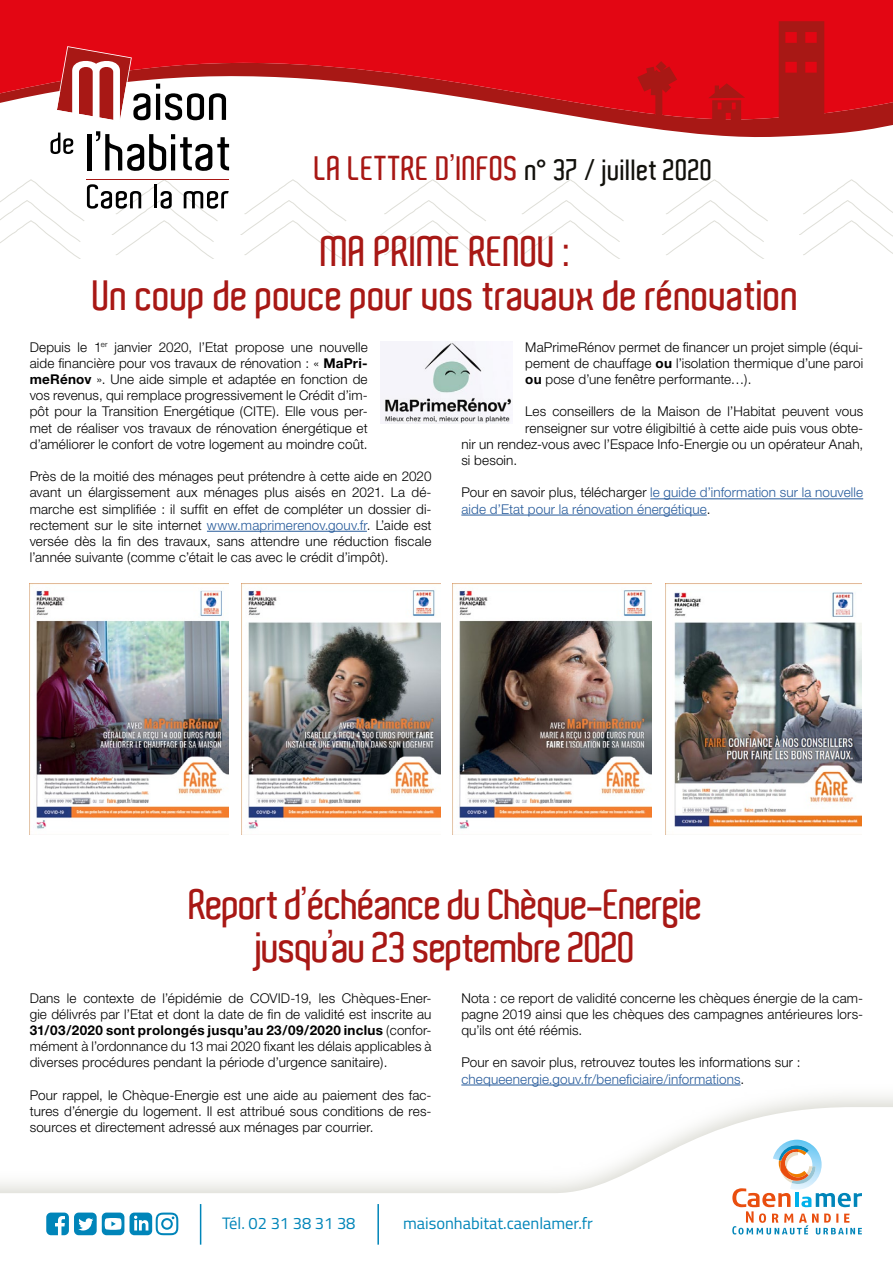
<style>
.page{position:relative;width:893px;height:1263px;background:#fff}
.page>*{position:absolute;margin:0;border:0;box-sizing:border-box;transform-origin:0 0}
.t1{font:600 41.25px "Aldo";letter-spacing:-.02em;color:#a81815}
.t2{font:600 28.5px "Aldo";color:#12110c}
.t3{font:16.5px "Titillium";color:#0085b9}
.t4{font:300 13.5px/16.2px "Helvetica Neue";letter-spacing:.01em;color:#000;text-align:justify}
.t5{font:300 13.5px/16.2px "Helvetica Neue";letter-spacing:.01em;color:#275b9b}
.s1{font-size:33px;color:#a81815}
.s2{font-weight:700}
.s3{color:#275b9b}
.s4{color:#000}
</style>
<div class="page">
<svg style="left:240px;top:179px;width:106px;height:80px"></svg>
<svg style="left:380px;top:179px;width:106px;height:80px"></svg>
<svg style="left:518px;top:179px;width:106px;height:80px"></svg>
<svg style="left:662px;top:179px;width:106px;height:80px"></svg>
<svg style="left:799px;top:179px;width:94px;height:76px"></svg>
<svg style="left:58px;top:125px;width:835px;height:18px"></svg>
<svg style="left:0;top:0;width:893px;height:125px;fill:#e30613"></svg>
<svg style="left:779px;top:21px;width:45px;height:106px;background:#ae1614"></svg>
<svg style="left:637px;top:61px;width:40px;height:57px;background:#c70e14"></svg>
<svg style="left:708px;top:83px;width:37px;height:39px"></svg>
<svg style="left:0;top:179px;width:229px;height:80px"></svg>
<hr style="left:87px;top:179px;width:142px;height:1px;background:#a81815">
<svg style="left:56px;top:46px;width:170px;height:76px"></svg>
<svg style="left:50px;top:133px;width:23px;height:21px"></svg>
<hr style="left:87px;top:134px;width:4px;height:36px;background:#000">
<svg style="left:96px;top:131px;width:133px;height:40px"></svg>
<hr style="left:207px;top:531px;width:160px;height:1px;background:#275b9b">
<hr style="left:650px;top:498px;width:213px;height:1px;background:#275b9b">
<hr style="left:461px;top:515px;width:246px;height:1px;background:#275b9b">
<svg style="left:50px;top:1139px;width:621px;height:106px"></svg>
<svg style="left:671px;top:1084px;width:222px;height:150px"></svg>
<svg style="left:102px;top:1212px;width:22px;height:23px"></svg>
<svg style="left:0;top:1141px;width:97px;height:94px"></svg>
<svg style="left:105px;top:1141px;width:122px;height:94px"></svg>
<hr style="left:200px;top:1204px;width:1px;height:40px;background:#0085b9">
<hr style="left:377px;top:1204px;width:2px;height:40px;background:#0085b9">
<img style="left:30px;top:584px;width:199px;height:245px">
<img style="left:241px;top:584px;width:199px;height:250px">
<img style="left:453px;top:584px;width:199px;height:245px">
<img style="left:666px;top:584px;width:195px;height:243px">
<img style="left:380px;top:342px;width:132px;height:81px">
<p class="t2" style="left:315px;top:154px;width:400px"><span class="s1">LA LETTRE D’INFOS</span> n° 37 / juillet 2020</p>
<p class="t1" style="left:321px;top:228px;width:252px">MA PRIME RENOV :</p>
<p class="t1" style="left:93px;top:272px;width:708px">Un coup de pouce pour vos travaux de rénovation</p>
<p class="t4" style="left:30px;top:338px;width:339px">Depuis le 1<sup>er</sup> janvier 2020, l’Etat propose une nouvelle aide financière pour vos travaux de rénovation : « <span class="s2">MaPri&shy;meRénov</span> ». Une aide simple et adaptée en fonction de vos revenus, qui remplace progressivement le Crédit d’im&shy;pôt pour la Transition Energétique (CITE). Elle vous per&shy;met de réaliser vos travaux de rénovation énergétique et d’améliorer le confort de votre logement au moindre coût.</p>
<p class="t4" style="left:30px;top:468px;width:403px">Près de la moitié des ménages peut prétendre à cette aide en 2020 avant un élargissement aux ménages plus aisés en 2021. La dé&shy;marche est simplifiée : il suffit en effet de compléter un dossier di&shy;rectement sur le site internet <span class="s3">www.maprimerenov.gouv.fr</span>. L’aide est versée dès la fin des travaux, sans attendre une réduction fiscale l’année suivante (comme c’était le cas avec le crédit d’impôt).</p>
<p class="t4" style="left:525px;top:338px;width:339px">MaPrimeRénov permet de financer un projet simple (équi&shy;pement de chauffage <span class="s2">ou</span> l’isolation thermique d’une paroi <span class="s2">ou</span> pose d’une fenêtre performante…).</p>
<p class="t4" style="left:525px;top:403px;width:339px">Les conseillers de la Maison de l’Habitat peuvent vous</p>
<p class="t4" style="left:525px;top:419px;width:339px">renseigner sur votre éligibiltié à cette aide puis vous obte-</p>
<p class="t4" style="left:461px;top:436px;width:403px">nir un rendez-vous avec l’Espace Info-Energie ou un opérateur Anah,</p>
<p class="t4" style="left:461px;top:452px;width:57px">si besoin.</p>
<p class="t5" style="left:461px;top:484px;width:403px"><span class="s4">Pour en savoir plus, télécharger</span> le guide d’information sur la nouvelle aide d’Etat pour la rénovation énergétique<span class="s4">.</span></p>
<p class="t1" style="left:189px;top:881px;width:516px">Report d’échéance du Chèque-Energie</p>
<p class="t1" style="left:256px;top:924px;width:381px">jusqu’au 23 septembre 2020</p>
<p class="t4" style="left:30px;top:989px;width:403px">Dans le contexte de l’épidémie de COVID-19, les Chèques-Ener&shy;gie délivrés par l’Etat et dont la date de fin de validité est inscrite au <span class="s2">31/03/2020 sont prolongés jusqu’au 23/09/2020 inclus</span> (confor&shy;mément à l’ordonnance du 13 mai 2020 fixant les délais applicables à diverses procédures pendant la période d’urgence sanitaire).</p>
<p class="t4" style="left:30px;top:1087px;width:403px">Pour rappel, le Chèque-Energie est une aide au paiement des fac&shy;tures d’énergie du logement. Il est attribué sous conditions de res&shy;sources et directement adressé aux ménages par courrier.</p>
<p class="t4" style="left:461px;top:989px;width:403px">Nota : ce report de validité concerne les chèques énergie de la cam&shy;pagne 2019 ainsi que les chèques des campagnes antérieures lors&shy;qu’ils ont été réémis.</p>
<p class="t4" style="left:461px;top:1054px;width:341px">Pour en savoir plus, retrouvez toutes les informations sur :</p>
<p class="t5" style="left:461px;top:1070px;width:284px">chequeenergie.gouv.fr/beneficiaire/informations<span class="s4">.</span></p>
<p class="t3" style="left:222px;top:1211px;width:135px">Tél. 02 31 38 31 38</p>
<p class="t3" style="left:403px;top:1211px;width:191px">maisonhabitat.caenlamer.fr</p>
</div>
